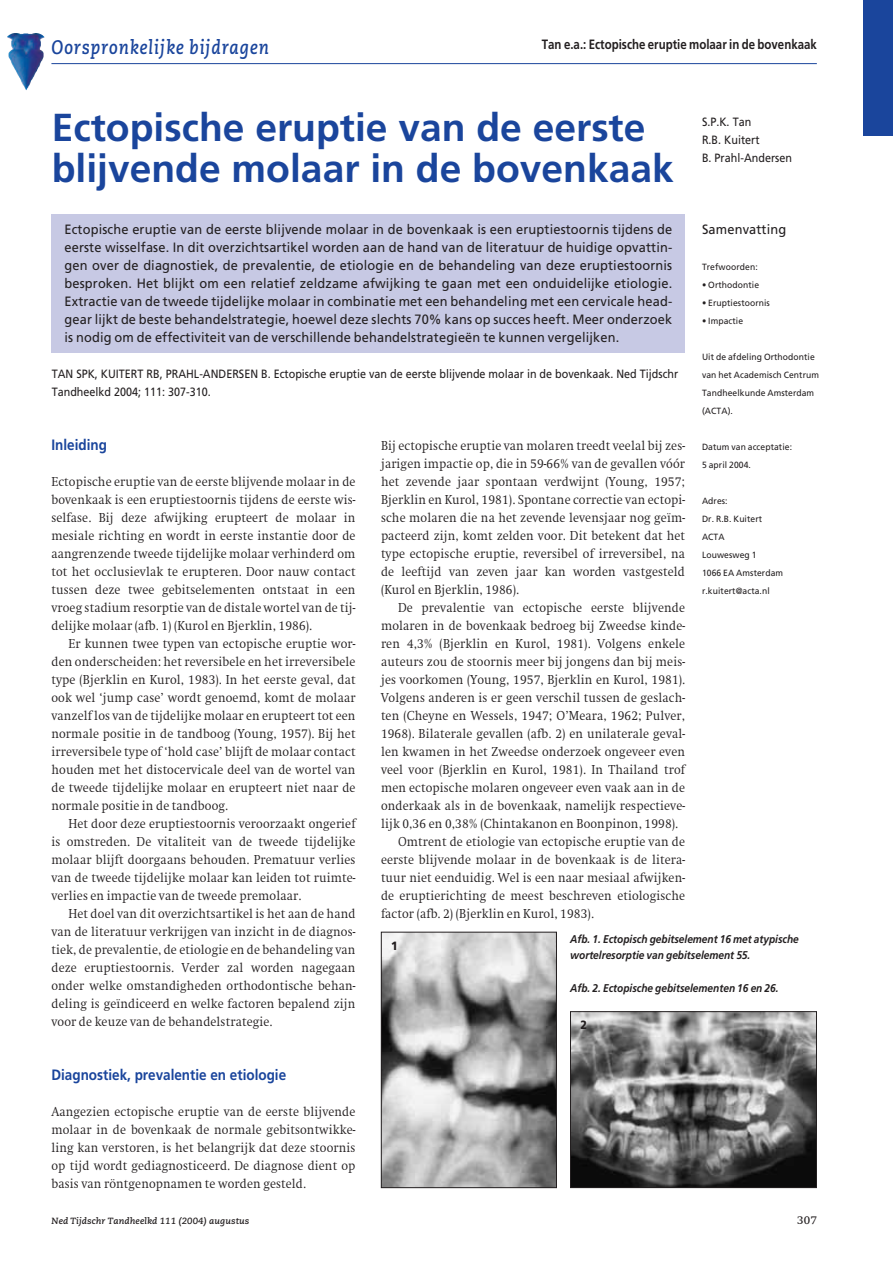
<style>
.page{position:relative;width:893px;height:1263px;background:#fff}
.page>*{position:absolute;margin:0;border:0;box-sizing:border-box;transform-origin:0 0}
.t1{font:700 39px/40.5px "Frutiger";color:#1a459c}
.t2{font:italic 700 19.5px "Caecilia";letter-spacing:.06em;color:#1a459c;scale:.85 1}
.t3{font:700 15px "Frutiger";color:#1a459c;scale:.9 1}
.t4{font:300 13.5px/18px "Swift";letter-spacing:.01em;color:#231f20;text-align:justify;scale:.92 1}
.t5{font:13.5px/18px "Frutiger";letter-spacing:.01em;color:#231f20;text-align:justify;scale:.95 1}
.t6{font:700 13.5px "Frutiger";color:#231f20;scale:.85 1}
.t7{font:12px/18px "Frutiger";color:#231f20;scale:.9 1}
.t8{font:12px "Swift";color:#231f20}
.t9{font:900 12px "Frutiger";color:#231f20;scale:.9 1}
.t10{font:italic 700 11.25px/16.5px "Frutiger";color:#231f20;scale:.9 1}
.t11{font:9px/18px "Frutiger";letter-spacing:.01em;color:#231f20;scale:.95 1}
.t12{font:italic 700 9px "Caecilia";letter-spacing:.01em;color:#231f20}
</style>
<div class="page">
<hr style="left:51px;top:63px;width:766px;height:1px;background:#1a459c">
<img style="left:7px;top:33px;width:37px;height:57px">
<div style="left:51px;top:215px;width:634px;height:138px;background:#c7c9e4"></div>
<div style="left:864px;top:0;width:29px;height:136px;background:#1a459c"></div>
<img style="left:383px;top:934px;width:172px;height:252px">
<div style="left:381px;top:932px;width:176px;height:256px;border:1px solid #231f20"></div>
<img style="left:572px;top:1013px;width:243px;height:173px">
<div style="left:570px;top:1011px;width:247px;height:177px;border:1px solid #231f20"></div>
<h2 class="t2" style="left:51px;top:39px;width:257px">Oorspronkelijke bijdragen</h2>
<p class="t6" style="left:542px;top:39px;width:325px">Tan e.a.: Ectopische eruptie molaar in de bovenkaak</p>
<h1 class="t1" style="left:52px;top:110px;width:623px">Ectopische eruptie van de eerste blijvende molaar in de bovenkaak</h1>
<p class="t5" style="left:65px;top:221px;width:641px">Ectopische eruptie van de eerste blijvende molaar in de bovenkaak is een eruptiestoornis tijdens de eerste wisselfase. In dit overzichtsartikel worden aan de hand van de literatuur de huidige opvattin&shy;gen over de diagnostiek, de prevalentie, de etiologie en de behandeling van deze eruptiestoornis besproken. Het blijkt om een relatief zeldzame afwijking te gaan met een onduidelijke etiologie.<br>Extractie van de tweede tijdelijke molaar in combinatie met een behandeling met een cervicale head&shy;gear lijkt de beste behandelstrategie, hoewel deze slechts 70% kans op succes heeft. Meer onderzoek is nodig om de effectiviteit van de verschillende behandelstrategieën te kunnen vergelijken.</p>
<p class="t7" style="left:52px;top:366px;width:698px">TAN SPK, KUITERT RB, PRAHL-ANDERSEN B. Ectopische eruptie van de eerste blijvende molaar in de bovenkaak. Ned Tijdschr<br>Tandheelkd 2004; 111: 307-310.</p>
<p class="t7" style="left:702px;top:114px;width:101px">S.P.K. Tan<br>R.B. Kuitert<br>B. Prahl-Andersen</p>
<p class="t5" style="left:702px;top:221px;width:90px">Samenvatting</p>
<p class="t11" style="left:702px;top:258px;width:60px">Trefwoorden:</p>
<p class="t11" style="left:702px;top:276px;width:62px">• Orthodontie</p>
<p class="t11" style="left:702px;top:294px;width:73px">• Eruptiestoornis</p>
<p class="t11" style="left:702px;top:312px;width:45px">• Impactie</p>
<p class="t11" style="left:702px;top:348px;width:125px">Uit de afdeling Orthodontie van het Academisch Centrum<br>Tandheelkunde Amsterdam (ACTA).</p>
<p class="t11" style="left:702px;top:438px;width:96px">Datum van acceptatie:<br>5 april 2004.</p>
<p class="t11" style="left:702px;top:492px;width:87px">Adres:<br>Dr. R.B. Kuitert<br>ACTA<br>Louwesweg 1<br>1066 EA Amsterdam r.kuitert@acta.nl</p>
<p class="t3" style="left:51px;top:439px;width:63px">Inleiding</p>
<p class="t4" style="left:51px;top:473px;width:332px">Ectopische eruptie van de eerste blijvende molaar in de bovenkaak is een eruptiestoornis tijdens de eerste wis&shy;selfase. Bij deze afwijking erupteert de molaar in mesiale richting en wordt in eerste instantie door de aangrenzende tweede tijdelijke molaar verhinderd om tot het occlusievlak te erupteren. Door nauw contact tussen deze twee gebitselementen ontstaat in een vroeg stadium resorptie van de distale wortel van de tij&shy;delijke molaar (afb. 1) (Kurol en Bjerklin, 1986).</p>
<p class="t4" style="left:51px;top:635px;width:332px;text-indent:17px">Er kunnen twee typen van ectopische eruptie wor&shy;den onderscheiden: het reversibele en het irreversibele type (Bjerklin en Kurol, 1983). In het eerste geval, dat ook wel ‘jump case’ wordt genoemd, komt de molaar vanzelf los van de tijdelijke molaar en erupteert tot een normale positie in de tandboog (Young, 1957). Bij het irreversibele type of ‘hold case’ blijft de molaar contact houden met het distocervicale deel van de wortel van de tweede tijdelijke molaar en erupteert niet naar de normale positie in de tandboog.</p>
<p class="t4" style="left:51px;top:815px;width:332px;text-indent:17px">Het door deze eruptiestoornis veroorzaakt ongerief is omstreden. De vitaliteit van de tweede tijdelijke molaar blijft doorgaans behouden. Prematuur verlies van de tweede tijdelijke molaar kan leiden tot ruimte&shy;verlies en impactie van de tweede premolaar.</p>
<p class="t4" style="left:51px;top:905px;width:332px;text-indent:17px">Het doel van dit overzichtsartikel is het aan de hand van de literatuur verkrijgen van inzicht in de diagnos&shy;tiek, de prevalentie, de etiologie en de behandeling van deze eruptiestoornis. Verder zal worden nagegaan onder welke omstandigheden orthodontische behan&shy;deling is geïndiceerd en welke factoren bepalend zijn voor de keuze van de behandelstrategie.</p>
<p class="t3" style="left:51px;top:1069px;width:262px">Diagnostiek, prevalentie en etiologie</p>
<p class="t4" style="left:51px;top:1103px;width:332px">Aangezien ectopische eruptie van de eerste blijvende molaar in de bovenkaak de normale gebitsontwikke&shy;ling kan verstoren, is het belangrijk dat deze stoornis op tijd wordt gediagnosticeerd. De diagnose dient op basis van röntgenopnamen te worden gesteld.</p>
<p class="t4" style="left:381px;top:437px;width:332px">Bij ectopische eruptie van molaren treedt veelal bij zes&shy;jarigen impactie op, die in 59-66% van de gevallen vóór het zevende jaar spontaan verdwijnt (Young, 1957; Bjerklin en Kurol, 1981). Spontane correctie van ectopi&shy;sche molaren die na het zevende levensjaar nog geïm&shy;pacteerd zijn, komt zelden voor. Dit betekent dat het type ectopische eruptie, reversibel of irreversibel, na de leeftijd van zeven jaar kan worden vastgesteld (Kurol en Bjerklin, 1986).</p>
<p class="t4" style="left:398px;top:599px;width:313px">De prevalentie van ectopische eerste blijvende</p>
<p class="t4" style="left:381px;top:617px;width:332px">molaren in de bovenkaak bedroeg bij Zweedse kinde-</p>
<p class="t4" style="left:381px;top:635px;width:332px">ren 4,3% (Bjerklin en Kurol, 1981). Volgens enkele</p>
<p class="t4" style="left:381px;top:653px;width:332px">auteurs zou de stoornis meer bij jongens dan bij meis-</p>
<p class="t4" style="left:381px;top:671px;width:332px">jes voorkomen (Young, 1957, Bjerklin en Kurol, 1981).</p>
<p class="t4" style="left:381px;top:689px;width:332px">Volgens anderen is er geen verschil tussen de geslach-</p>
<p class="t4" style="left:381px;top:707px;width:332px">ten (Cheyne en Wessels, 1947; O’Meara, 1962; Pulver,</p>
<p class="t4" style="left:381px;top:725px;width:332px">1968). Bilaterale gevallen (afb. 2) en unilaterale geval-</p>
<p class="t4" style="left:381px;top:743px;width:332px">len kwamen in het Zweedse onderzoek ongeveer even</p>
<p class="t4" style="left:381px;top:761px;width:332px">veel voor (Bjerklin en Kurol, 1981). In Thailand trof</p>
<p class="t4" style="left:381px;top:779px;width:332px">men ectopische molaren ongeveer even vaak aan in de</p>
<p class="t4" style="left:381px;top:797px;width:332px">onderkaak als in de bovenkaak, namelijk respectieve-</p>
<p class="t4" style="left:381px;top:815px;width:324px">lijk 0,36 en 0,38% (Chintakanon en Boonpinon, 1998).</p>
<p class="t4" style="left:398px;top:833px;width:313px">Omtrent de etiologie van ectopische eruptie van de</p>
<p class="t4" style="left:381px;top:851px;width:332px">eerste blijvende molaar in de bovenkaak is de litera-</p>
<p class="t4" style="left:381px;top:869px;width:332px">tuur niet eenduidig. Wel is een naar mesiaal afwijken-</p>
<p class="t4" style="left:381px;top:887px;width:332px">de eruptierichting de meest beschreven etiologische</p>
<p class="t4" style="left:381px;top:905px;width:233px">factor (afb. 2) (Bjerklin en Kurol, 1983).</p>
<p class="t10" style="left:570px;top:931px;width:256px">Afb. 1. Ectopisch gebitselement 16 met atypische wortelresorptie van gebitselement 55.</p>
<p class="t10" style="left:570px;top:981px;width:233px">Afb. 2. Ectopische gebitselementen 16 en 26.</p>
<p class="t9" style="left:391px;top:941px;width:9px">1</p>
<p class="t9" style="left:581px;top:1020px;width:9px">2</p>
<p class="t12" style="left:51px;top:1217px;width:199px">Ned Tijdschr Tandheelkd 111 (2004) augustus</p>
<p class="t8" style="left:797px;top:1215px;width:21px">307</p>
</div>
